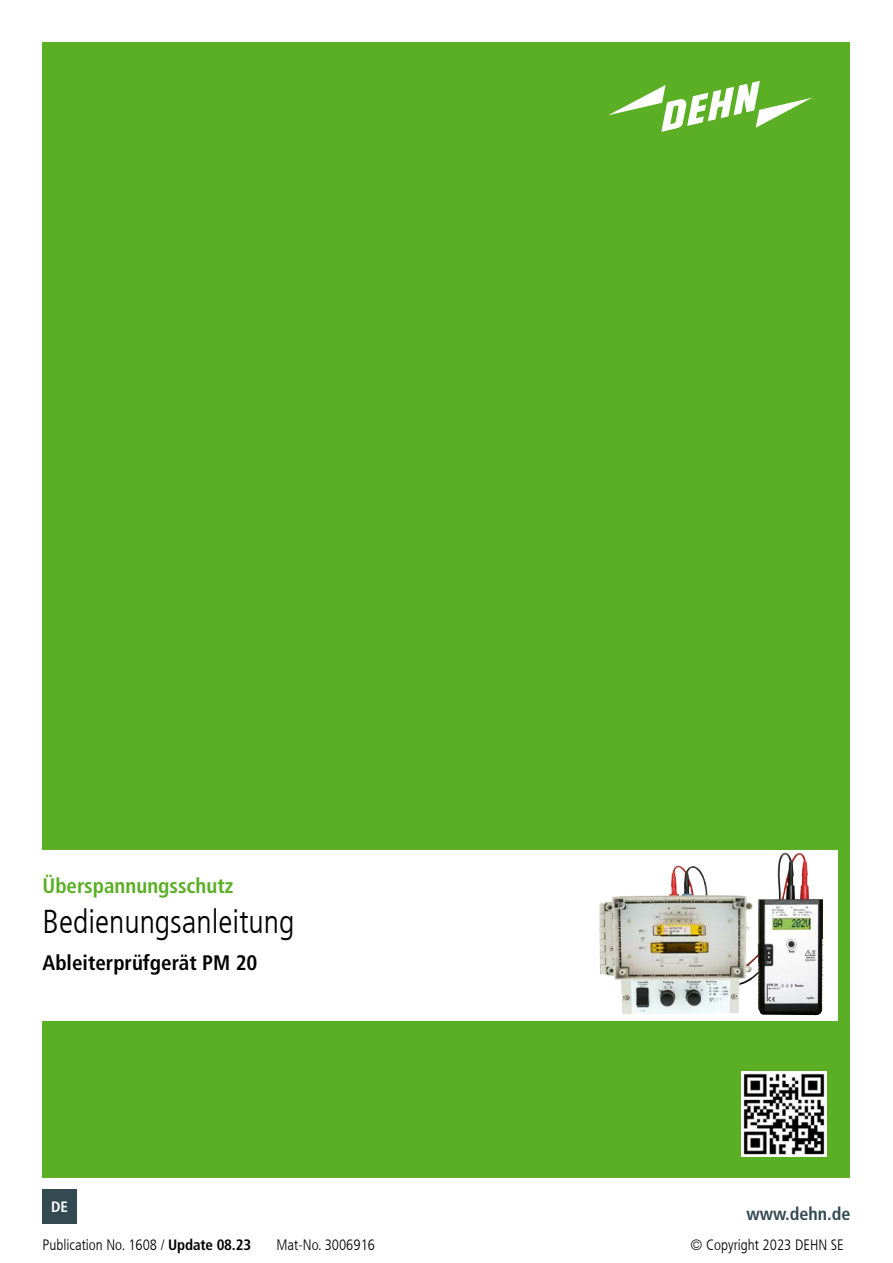
<style>
.page{position:relative;width:893px;height:1263px;background:#fff}
.page>*{position:absolute;margin:0;border:0;box-sizing:border-box;transform-origin:0 0}
.t1{font:300 condensed 33px "Frutiger LT Com";color:#000}
.t2{font:700 condensed 21px "Frutiger LT Com";color:#000}
.t3{font:700 condensed 21px "Frutiger LT Com";color:#5aaf24}
.t4{font:700 condensed 18px "Frutiger LT Com";color:#334a53}
.t5{font:300 condensed 15px "Frutiger LT Com";color:#000}
.t6{font:700 condensed 15px "Frutiger LT Com";color:#fff}
.s1{font-weight:700}
</style>
<div class="page">
<div style="left:43px;top:43px;width:807px;height:1135px;background:#5aaf24"></div>
<svg style="left:608px;top:81px;width:204px;height:51px"></svg>
<div style="left:43px;top:1190px;width:34px;height:34px;background:#334a53"></div>
<img style="left:741px;top:1071px;width:85px;height:85px">
<div style="left:43px;top:850px;width:795px;height:170px;background:#fff"></div>
<img style="left:599px;top:852px;width:225px;height:164px">
<h2 class="t3" style="left:43px;top:873px;width:192px">Überspannungsschutz</h2>
<h1 class="t1" style="left:43px;top:903px;width:253px">Bedienungsanleitung</h1>
<h2 class="t2" style="left:43px;top:950px;width:216px">Ableiterprüfgerät PM 20</h2>
<p class="t6" style="left:51px;top:1198px;width:18px">DE</p>
<p class="t4" style="left:746px;top:1203px;width:106px">www.dehn.de</p>
<p class="t5" style="left:43px;top:1236px;width:210px">Publication No. 1608 / <span class="s1">Update 08.23</span></p>
<p class="t5" style="left:276px;top:1236px;width:100px">Mat-No. 3006916</p>
<p class="t5" style="left:691px;top:1236px;width:155px">© Copyright 2023 DEHN SE</p>
</div>
